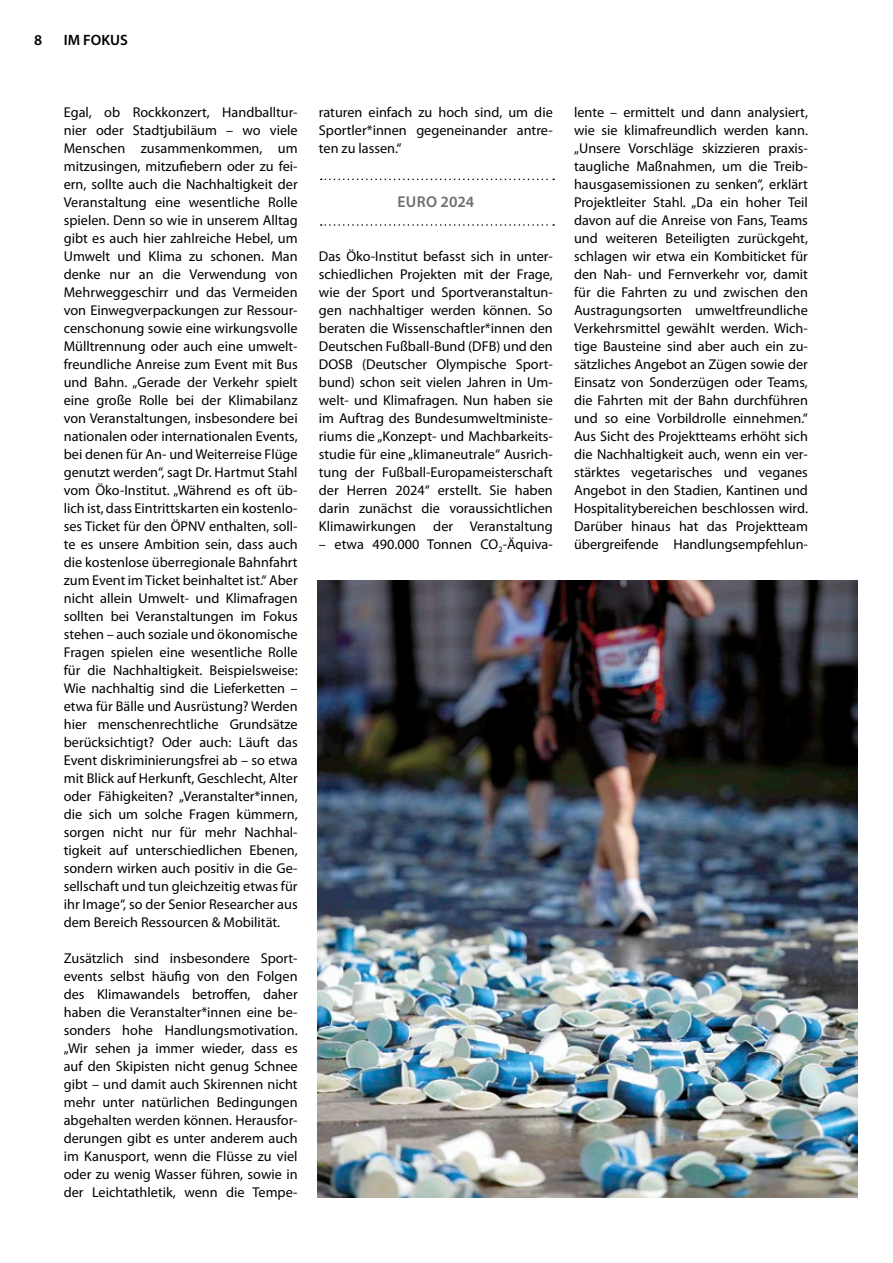
<style>
.page{position:relative;width:893px;height:1263px;background:#fff}
.page>*{position:absolute;margin:0;border:0;box-sizing:border-box;transform-origin:0 0}
.t1{font:600 15.75px "Myriad Pro";letter-spacing:.01em;color:#706f6e}
.t2{font:600 15px "Myriad Pro";color:#000}
.t3{font:14.25px/18px "Myriad Pro";color:#000;text-align:justify}
</style>
<div class="page">
<svg style="left:321px;top:179px;width:233px;height:1px"></svg>
<svg style="left:321px;top:224px;width:233px;height:2px"></svg>
<img style="left:318px;top:580px;width:539px;height:617px">
<p class="t2" style="left:34px;top:31px;width:10px">8</p>
<p class="t2" style="left:64px;top:31px;width:66px">IM FOKUS</p>
<p class="t3" style="left:64px;top:103px;width:235px">Egal, ob Rockkonzert, Handballtur&shy;nier oder Stadtjubiläum – wo viele Menschen zusammenkommen, um mitzusingen, mitzufiebern oder zu fei&shy;ern, sollte auch die Nachhaltigkeit der Veranstaltung eine wesentliche Rolle spielen. Denn so wie in unserem Alltag gibt es auch hier zahlreiche Hebel, um Umwelt und Klima zu schonen. Man denke nur an die Verwendung von Mehrweggeschirr und das Vermeiden von Einwegverpackungen zur Ressour&shy;censchonung sowie eine wirkungsvolle Mülltrennung oder auch eine umwelt&shy;freundliche Anreise zum Event mit Bus und Bahn. „Gerade der Verkehr spielt eine große Rolle bei der Klimabilanz von Veranstaltungen, insbesondere bei nationalen oder internationalen Events, bei denen für An- und Weiterreise Flüge genutzt werden“, sagt Dr. Hartmut Stahl vom Öko-Institut. „Während es oft üb&shy;lich ist, dass Eintrittskarten ein kostenlo&shy;ses Ticket für den ÖPNV enthalten, soll&shy;te es unsere Ambition sein, dass auch die kostenlose überregionale Bahnfahrt zum Event im Ticket beinhaltet ist.“ Aber nicht allein Umwelt- und Klimafragen sollten bei Veranstaltungen im Fokus stehen – auch soziale und ökonomische Fragen spielen eine wesentliche Rolle für die Nachhaltigkeit. Beispielsweise:<br>Wie nachhaltig sind die Lieferketten – etwa für Bälle und Ausrüstung? Werden hier menschenrechtliche Grundsätze berücksichtigt? Oder auch: Läuft das Event diskriminierungsfrei ab – so etwa mit Blick auf Herkunft, Geschlecht, Alter oder Fähigkeiten? „Veranstalter*innen, die sich um solche Fragen kümmern, sorgen nicht nur für mehr Nachhal&shy;tigkeit auf unterschiedlichen Ebenen, sondern wirken auch positiv in die Ge&shy;sellschaft und tun gleichzeitig etwas für ihr Image“, so der Senior Researcher aus dem Bereich Ressourcen &amp; Mobilität.</p>
<p class="t3" style="left:64px;top:949px;width:235px">Zusätzlich sind insbesondere Sport&shy;events selbst häufig von den Folgen des Klimawandels betroffen, daher haben die Veranstalter*innen eine be&shy;sonders hohe Handlungsmotivation. „Wir sehen ja immer wieder, dass es auf den Skipisten nicht genug Schnee gibt – und damit auch Skirennen nicht mehr unter natürlichen Bedingungen abgehalten werden können. Herausfor&shy;derungen gibt es unter anderem auch im Kanusport, wenn die Flüsse zu viel oder zu wenig Wasser führen, sowie in der Leichtathletik, wenn die Tempe-</p>
<p class="t3" style="left:319px;top:103px;width:235px">raturen einfach zu hoch sind, um die Sportler*innen gegeneinander antre&shy;ten zu lassen.“</p>
<p class="t1" style="left:398px;top:192px;width:78px">EURO 2024</p>
<p class="t3" style="left:319px;top:247px;width:235px">Das Öko-Institut befasst sich in unter&shy;schiedlichen Projekten mit der Frage, wie der Sport und Sportveranstaltun&shy;gen nachhaltiger werden können. So beraten die Wissenschaftler*innen den Deutschen Fußball-Bund (DFB) und den DOSB (Deutscher Olympische Sport&shy;bund) schon seit vielen Jahren in Um&shy;welt- und Klimafragen. Nun haben sie im Auftrag des Bundesumweltministe&shy;riums die „Konzept- und Machbarkeits&shy;studie für eine „klimaneutrale“ Ausrich&shy;tung der Fußball-Europameisterschaft der Herren 2024“ erstellt. Sie haben darin zunächst die voraussichtlichen Klimawirkungen der Veranstaltung</p>
<p class="t3" style="left:319px;top:535px;width:235px">– etwa 490.000 Tonnen CO<sub>2</sub>-Äquiva-</p>
<p class="t3" style="left:574px;top:103px;width:235px">lente – ermittelt und dann analysiert, wie sie klimafreundlich werden kann. „Unsere Vorschläge skizzieren praxis&shy;taugliche Maßnahmen, um die Treib&shy;hausgasemissionen zu senken“, erklärt Projektleiter Stahl. „Da ein hoher Teil davon auf die Anreise von Fans, Teams und weiteren Beteiligten zurückgeht, schlagen wir etwa ein Kombiticket für den Nah- und Fernverkehr vor, damit für die Fahrten zu und zwischen den Austragungsorten umweltfreundliche Verkehrsmittel gewählt werden. Wich&shy;tige Bausteine sind aber auch ein zu&shy;sätzliches Angebot an Zügen sowie der Einsatz von Sonderzügen oder Teams, die Fahrten mit der Bahn durchführen und so eine Vorbildrolle einnehmen.“ Aus Sicht des Projektteams erhöht sich die Nachhaltigkeit auch, wenn ein ver&shy;stärktes vegetarisches und veganes Angebot in den Stadien, Kantinen und Hospitalitybereichen beschlossen wird.<br>Darüber hinaus hat das Projektteam übergreifende Handlungsempfehlun-</p>
</div>
